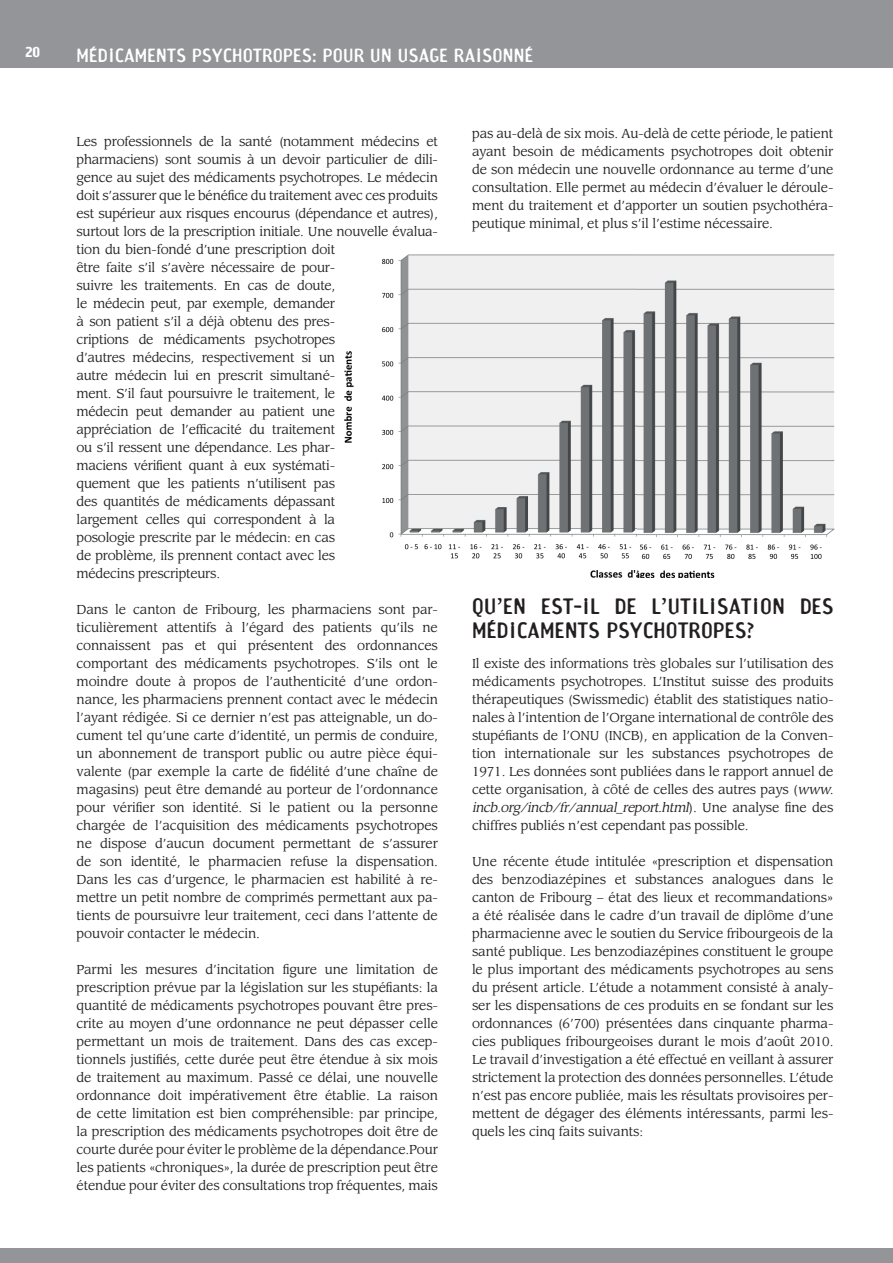
<style>
.page{position:relative;width:893px;height:1263px;background:#fff}
.page>*{position:absolute;margin:0;border:0;box-sizing:border-box;transform-origin:0 0}
.sous_titre_1_ligne{font:21px/24px "Amoebia Sans";letter-spacing:.02em;color:#231f20}
.t1{font:18px "Amoebia Sans";letter-spacing:.02em;color:#fff}
.t2{font:700 13.5px "Amoebia";color:#fff}
.sous_titre_1_ligne-2{font:12.75px/18px "Leawood";letter-spacing:-.02em;color:#231f20;text-align:justify}
.s1{font-style:italic}
</style>
<div class="page">
<div style="left:0;top:0;width:893px;height:68px;background:#939598"></div>
<div style="left:0;top:1249px;width:893px;height:14px;background:#939598"></div>
<img style="left:344px;top:254px;width:491px;height:324px">
<p class="t2" style="left:26px;top:45px;width:16px">20</p>
<p class="t1" style="left:77px;top:45px;width:458px">MÉDICAMENTS PSYCHOTROPES: POUR UN USAGE RAISONNÉ</p>
<p class="sous_titre_1_ligne-2" style="left:77px;top:132px;width:363px;text-align:left">Les professionnels de la santé (notamment médecins et pharmaciens) sont soumis à un devoir particulier de dili&shy;gence au sujet des médicaments psychotropes. Le médecin doit s’assurer que le bénéfice du traitement avec ces produits est supérieur aux risques encourus (dépendance et autres), surtout lors de la prescription initiale. Une nouvelle évalua&shy;tion du bien-fondé d’une prescription doit<br>être faite s’il s’avère nécessaire de pour-<br>suivre les traitements. En cas de doute,<br>le médecin peut, par exemple, demander<br>à son patient s’il a déjà obtenu des pres-<br>criptions de médicaments psychotropes<br>d’autres médecins, respectivement si un<br>autre médecin lui en prescrit simultané-<br>ment. S’il faut poursuivre le traitement, le<br>médecin peut demander au patient une<br>appréciation de l’efficacité du traitement<br>ou s’il ressent une dépendance. Les phar-<br>maciens vérifient quant à eux systémati-<br>quement que les patients n’utilisent pas<br>des quantités de médicaments dépassant<br>largement celles qui correspondent à la<br>posologie prescrite par le médecin: en cas<br>de problème, ils prennent contact avec les<br>médecins prescripteurs.</p>
<p class="sous_titre_1_ligne-2" style="left:77px;top:600px;width:363px">Dans le canton de Fribourg, les pharmaciens sont par&shy;ticulièrement attentifs à l’égard des patients qu’ils ne connaissent pas et qui présentent des ordonnances comportant des médicaments psychotropes. S’ils ont le moindre doute à propos de l’authenticité d’une ordon&shy;nance, les pharmaciens prennent contact avec le médecin l’ayant rédigée. Si ce dernier n’est pas atteignable, un do&shy;cument tel qu’une carte d’identité, un permis de conduire, un abonnement de transport public ou autre pièce équi&shy;valente (par exemple la carte de fidélité d’une chaîne de magasins) peut être demandé au porteur de l’ordonnance pour vérifier son identité. Si le patient ou la personne chargée de l’acquisition des médicaments psychotropes ne dispose d’aucun document permettant de s’assurer de son identité, le pharmacien refuse la dispensation.<br>Dans les cas d’urgence, le pharmacien est habilité à re&shy;mettre un petit nombre de comprimés permettant aux pa&shy;tients de poursuivre leur traitement, ceci dans l’attente de pouvoir contacter le médecin.</p>
<p class="sous_titre_1_ligne-2" style="left:77px;top:960px;width:363px">Parmi les mesures d’incitation figure une limitation de prescription prévue par la législation sur les stupéfiants: la quantité de médicaments psychotropes pouvant être pres&shy;crite au moyen d’une ordonnance ne peut dépasser celle permettant un mois de traitement. Dans des cas excep&shy;tionnels justifiés, cette durée peut être étendue à six mois de traitement au maximum. Passé ce délai, une nouvelle ordonnance doit impérativement être établie. La raison de cette limitation est bien compréhensible: par principe, la prescription des médicaments psychotropes doit être de courte durée pour éviter le problème de la dépendance.Pour les patients «chroniques», la durée de prescription peut être étendue pour éviter des consultations trop fréquentes, mais</p>
<p class="sous_titre_1_ligne-2" style="left:472px;top:125px;width:363px">pas au-delà de six mois. Au-delà de cette période, le patient ayant besoin de médicaments psychotropes doit obtenir de son médecin une nouvelle ordonnance au terme d’une consultation. Elle permet au médecin d’évaluer le déroule&shy;ment du traitement et d’apporter un soutien psychothéra&shy;peutique minimal, et plus s’il l’estime nécessaire.</p>
<p class="sous_titre_1_ligne" style="left:472px;top:594px;width:363px">QU’EN EST-IL DE L’UTILISATION DES<br>MÉDICAMENTS PSYCHOTROPES?</p>
<p class="sous_titre_1_ligne-2" style="left:472px;top:654px;width:366px;text-align:left">Il existe des informations très globales sur l’utilisation des médicaments psychotropes. L’Institut suisse des produits thérapeutiques (Swissmedic) établit des statistiques natio&shy;nales à l’intention de l’Organe international de contrôle des stupéfiants de l’ONU (INCB), en application de la Conven&shy;tion internationale sur les substances psychotropes de 1971. Les données sont publiées dans le rapport annuel de cette organisation, à côté de celles des autres pays (<span class="s1">www. incb.org/incb/fr/annual_report.html</span>) . U n e a n a l y s e fi n e d e s chiffres publiés n’est cependant pas possible.</p>
<p class="sous_titre_1_ligne-2" style="left:472px;top:852px;width:363px">Une récente étude intitulée «prescription et dispensation des benzodiazépines et substances analogues dans le canton de Fribourg – état des lieux et recommandations» a été réalisée dans le cadre d’un travail de diplôme d’une pharmacienne avec le soutien du Service fribourgeois de la santé publique. Les benzodiazépines constituent le groupe le plus important des médicaments psychotropes au sens du présent article. L’étude a notamment consisté à analy&shy;ser les dispensations de ces produits en se fondant sur les ordonnances (6’700) présentées dans cinquante pharma&shy;cies publiques fribourgeoises durant le mois d’août 2010.<br>Le travail d’investigation a été effectué en veillant à assurer strictement la protection des données personnelles. L’étude n’est pas encore publiée, mais les résultats provisoires per&shy;mettent de dégager des éléments intéressants, parmi les&shy;quels les cinq faits suivants:</p>
</div>
